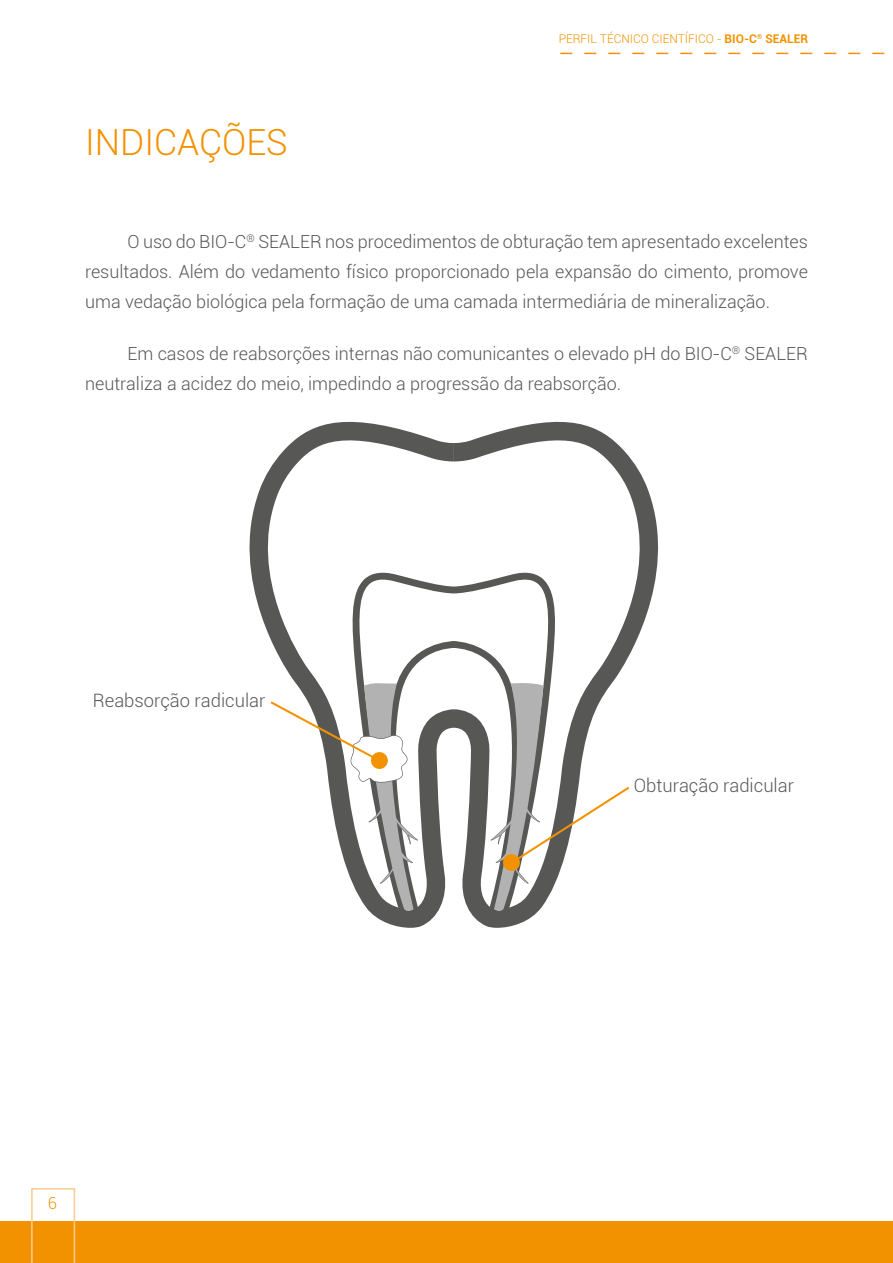
<style>
.page{position:relative;width:893px;height:1263px;background:#fff}
.page>*{position:absolute;margin:0;border:0;box-sizing:border-box;transform-origin:0 0}
.t1{font:300 36px "Roboto";color:#f39200}
.t2{font:300 18.45px "Roboto";color:#575756}
.t3{font:300 18px/30px "Roboto";color:#575756;text-align:justify}
.t4{font:300 16.5px "Roboto";color:#f39200}
.t5{font:300 12px "Roboto";color:#f39200}
.s1{font-weight:700}
</style>
<div class="page">
<div style="left:0;top:1221px;width:893px;height:42px;background:#f39200"></div>
<svg style="left:31px;top:1188px;width:44px;height:75px"></svg>
<svg style="left:560px;top:53px;width:325px;height:1px"></svg>
<svg style="left:249px;top:421px;width:204px;height:507px"></svg>
<svg style="left:453px;top:421px;width:206px;height:507px"></svg>
<svg style="left:349px;top:571px;width:210px;height:351px"></svg>
<svg style="left:271px;top:683px;width:147px;height:230px"></svg>
<svg style="left:491px;top:683px;width:138px;height:230px"></svg>
<h1 class="t1" style="left:85px;top:117px;width:204px">INDICAÇÕES</h1>
<p class="t5" style="left:559px;top:30px;width:251px">PERFIL TÉCNICO CIENTÍFICO - <span class="s1">BIO-C</span><sup>®</sup> <span class="s1">SEALER</span></p>
<p class="t3" style="left:85px;top:226px;width:724px;text-indent:43px">O uso do BIO-C<sup>®</sup> SEALER nos procedimentos de obturação tem apresentado excelentes resultados. Além do vedamento físico proporcionado pela expansão do cimento, promove uma vedação biológica pela formação de uma camada intermediária de mineralização.</p>
<p class="t3" style="left:85px;top:338px;width:724px;text-indent:43px">Em casos de reabsorções internas não comunicantes o elevado pH do BIO-C<sup>®</sup> SEALER neutraliza a acidez do meio, impedindo a progressão da reabsorção.</p>
<p class="t2" style="left:93px;top:687px;width:174px">Reabsorção radicular</p>
<p class="t2" style="left:634px;top:773px;width:162px">Obturação radicular</p>
<p class="t4" style="left:48px;top:1192px;width:11px">6</p>
</div>
